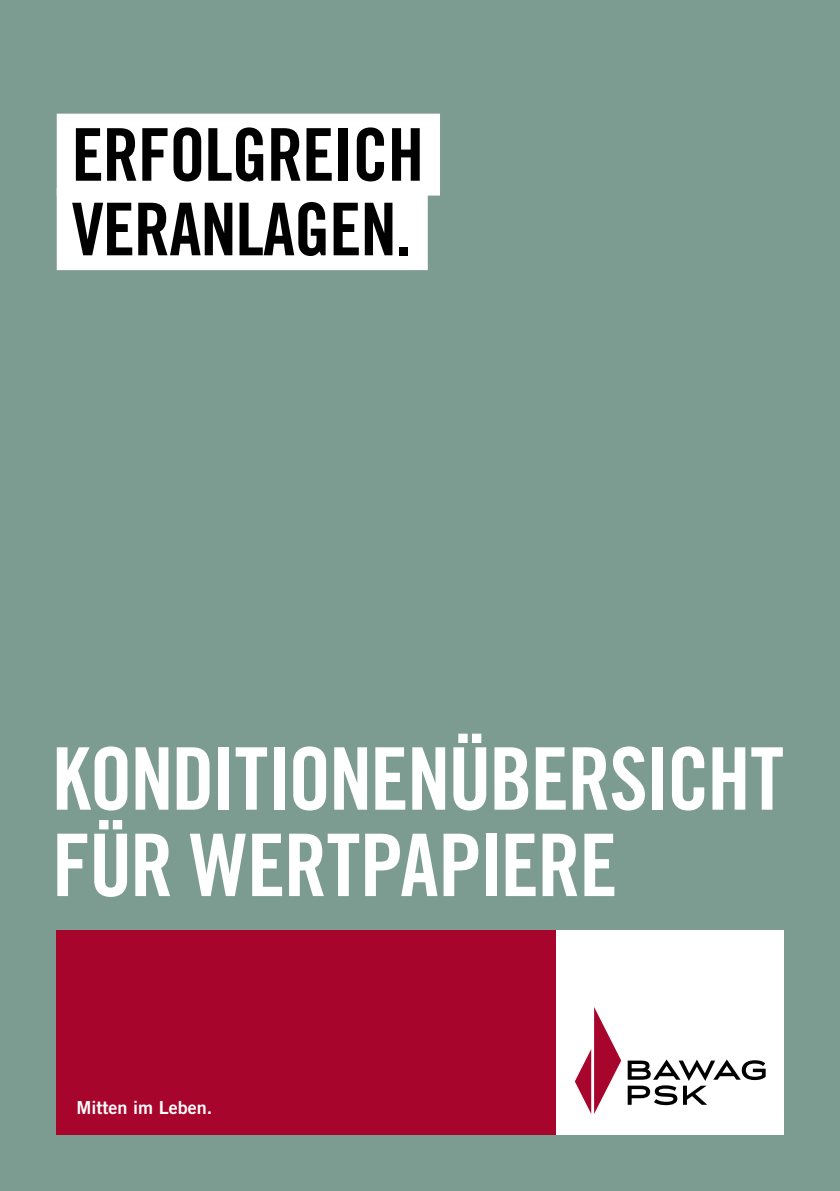
<style>
.page{position:relative;width:840px;height:1191px;background:#fff}
.page>*{position:absolute;margin:0;border:0;box-sizing:border-box;transform-origin:0 0}
.t1{font:86.4px/86.4px "Trade Gothic LT Bold Cond Twenty";letter-spacing:-.02em;color:#fff}
.t2{font:72.8px/74.6px "Trade Gothic LT Bold Cond Twenty";letter-spacing:-.015em;color:#000}
.t3{font:18px "Trade Gothic LT Bold Two";color:#fff}
</style>
<div class="page">
<div style="left:0;top:0;width:839px;height:1191px;background:#7d9c91"></div>
<div style="left:57px;top:930px;width:505px;height:204px;background:#a8052c"></div>
<div style="left:556px;top:930px;width:226px;height:204px;background:#fff"></div>
<svg style="left:627px;top:1059px;width:138px;height:46px"></svg>
<svg style="left:574px;top:1007px;width:47px;height:107px"></svg>
<div style="left:57px;top:114px;width:383px;height:82px;background:#fff"></div>
<div style="left:57px;top:188px;width:370px;height:82px;background:#fff"></div>
<p class="t2" style="left:71px;top:117px;width:354px">ERFOLGREICH<br>VERANLAGEN.</p>
<p class="t1" style="left:52px;top:735px;width:733px">KONDITIONENÜBERSICHT<br>FÜR WERTPAPIERE</p>
<p class="t3" style="left:77px;top:1096px;width:137px">Mitten im Leben.</p>
</div>
